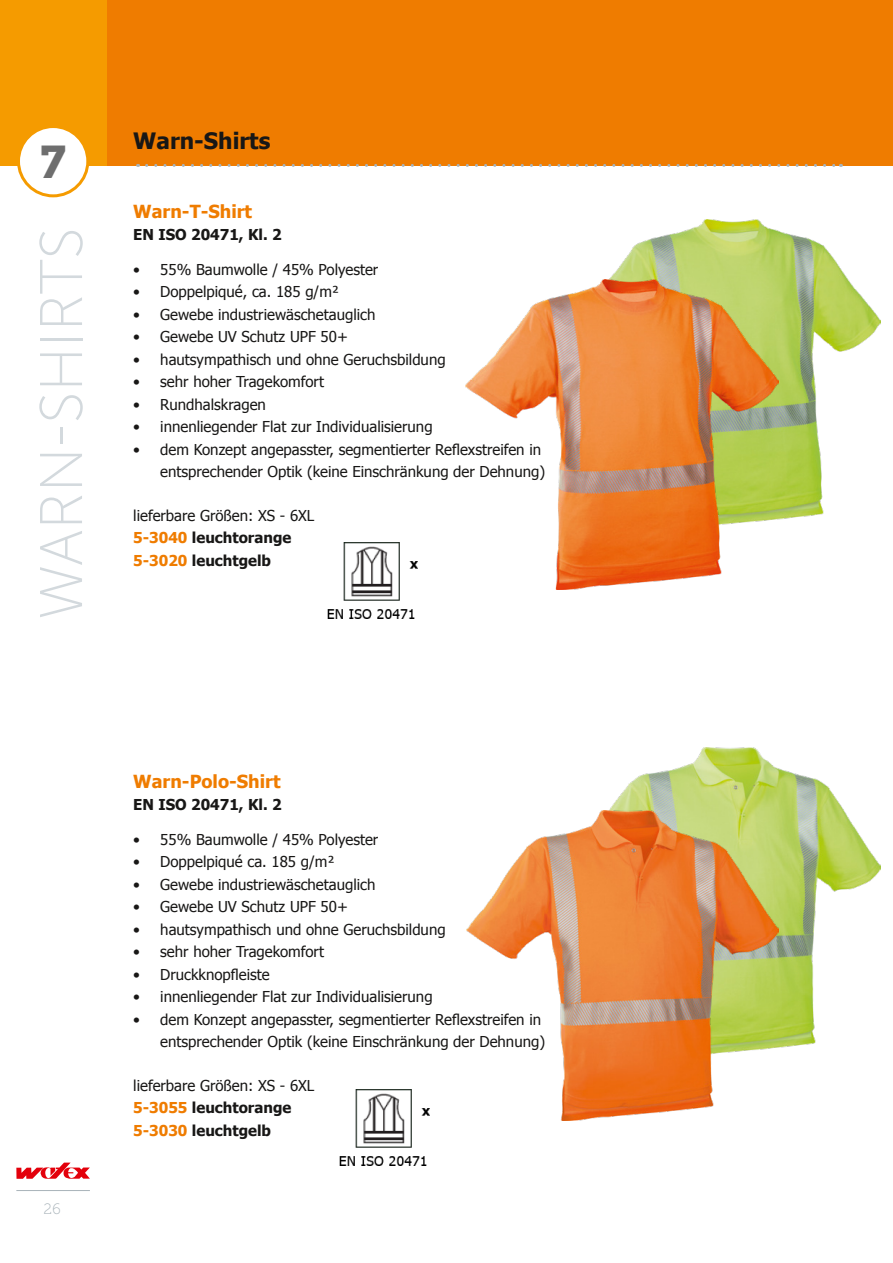
<style>
.page{position:relative;width:893px;height:1263px;background:#fff}
.page>*{position:absolute;margin:0;border:0;box-sizing:border-box;transform-origin:0 0}
.Kapitel_Hochkant{font:60px "Museo Sans 100";color:#d3d9dd}
.Kapitel_Zahl{font:45.45px "Museo Slab 900";color:#6e6e6e}
.Kaiptel_Überschrift{font:700 22.5px "Tahoma";color:#181716}
.t1{font:700 18px "Tahoma";color:#ef7c00}
.t2{font:15px/22.5px "Tahoma";color:#181716;text-align:right}
.t3{font:700 15px "Tahoma";color:#181716}
.t4{font:15px "Museo Slab 100";color:#a8b3b9}
.s1{color:#ef7c00}
</style>
<div class="page">
<hr style="left:16px;top:1190px;width:74px;height:1px;background:#a8b3b9">
<svg style="left:16px;top:1162px;width:74px;height:17px"></svg>
<div style="left:106px;top:0;width:787px;height:165px;background:#ef7c00"></div>
<svg style="left:147px;top:164px;width:694px;height:3px"></svg>
<img style="left:602px;top:220px;width:278px;height:300px">
<img style="left:466px;top:280px;width:312px;height:310px">
<img style="left:609px;top:747px;width:271px;height:301px">
<img style="left:466px;top:810px;width:312px;height:310px">
<img style="left:339px;top:1089px;width:90px;height:76px">
<img style="left:327px;top:543px;width:90px;height:76px">
<div style="left:0;top:0;width:106px;height:166px;background:#f59b00"></div>
<div style="left:18px;top:127px;width:70px;height:69px;background:#fff;border-radius:50%"></div>
<div style="left:17px;top:125px;width:72px;height:72px;border:3px solid #f59b00;border-radius:50%"></div>
<p class="Kapitel_Zahl" style="left:40px;top:136px;width:27px">7</p>
<p class="Kapitel_Hochkant" style="left:30px;top:620px;width:394px;rotate:-90deg">WARN-SHIRTS</p>
<p class="Kaiptel_Überschrift" style="left:133px;top:125px;width:138px">Warn-Shirts</p>
<p class="t1" style="left:133px;top:199px;width:120px">Warn-T-Shirt</p>
<p class="t3" style="left:133px;top:224px;width:150px">EN ISO 20471, Kl. 2</p>
<p class="t2" style="left:133px;top:257px;width:247px">• 55% Baumwolle / 45% Polyester</p>
<p class="t2" style="left:133px;top:280px;width:208px">• Doppelpiqué, ca. 185 g/m²</p>
<p class="t2" style="left:133px;top:302px;width:244px">• Gewebe industriewäschetauglich</p>
<p class="t2" style="left:133px;top:325px;width:216px">• Gewebe UV Schutz UPF 50+</p>
<p class="t2" style="left:133px;top:347px;width:314px">• hautsympathisch und ohne Geruchsbildung</p>
<p class="t2" style="left:133px;top:370px;width:192px">• sehr hoher Tragekomfort</p>
<p class="t2" style="left:133px;top:392px;width:134px">• Rundhalskragen</p>
<p class="t2" style="left:133px;top:415px;width:301px">• innenliegender Flat zur Individualisierung</p>
<p class="t2" style="left:133px;top:437px;width:413px">• dem Konzept angepasster, segmentierter Reflexstreifen in entsprechender Optik (keine Einschränkung der Dehnung)</p>
<p class="t2" style="left:133px;top:503px;width:183px">lieferbare Größen: XS - 6XL</p>
<p class="t3" style="left:133px;top:527px;width:160px"><span class="s1">5-3040</span> leuchtorange</p>
<p class="t3" style="left:133px;top:550px;width:139px"><span class="s1">5-3020</span> leuchtgelb</p>
<p class="t4" style="left:44px;top:1200px;width:19px">26</p>
<p class="t1" style="left:133px;top:768px;width:149px">Warn-Polo-Shirt</p>
<p class="t3" style="left:133px;top:794px;width:150px">EN ISO 20471, Kl. 2</p>
<p class="t2" style="left:133px;top:827px;width:247px">• 55% Baumwolle / 45% Polyester</p>
<p class="t2" style="left:133px;top:850px;width:203px">• Doppelpiqué ca. 185 g/m²</p>
<p class="t2" style="left:133px;top:872px;width:244px">• Gewebe industriewäschetauglich</p>
<p class="t2" style="left:133px;top:895px;width:216px">• Gewebe UV Schutz UPF 50+</p>
<p class="t2" style="left:133px;top:917px;width:314px">• hautsympathisch und ohne Geruchsbildung</p>
<p class="t2" style="left:133px;top:940px;width:192px">• sehr hoher Tragekomfort</p>
<p class="t2" style="left:133px;top:962px;width:138px">• Druckknopfleiste</p>
<p class="t2" style="left:133px;top:985px;width:301px">• innenliegender Flat zur Individualisierung</p>
<p class="t2" style="left:133px;top:1007px;width:413px">• dem Konzept angepasster, segmentierter Reflexstreifen in entsprechender Optik (keine Einschränkung der Dehnung)</p>
<p class="t2" style="left:133px;top:1073px;width:183px">lieferbare Größen: XS - 6XL</p>
<p class="t3" style="left:133px;top:1097px;width:160px"><span class="s1">5-3055</span> leuchtorange</p>
<p class="t3" style="left:133px;top:1120px;width:139px"><span class="s1">5-3030</span> leuchtgelb</p>
</div>
